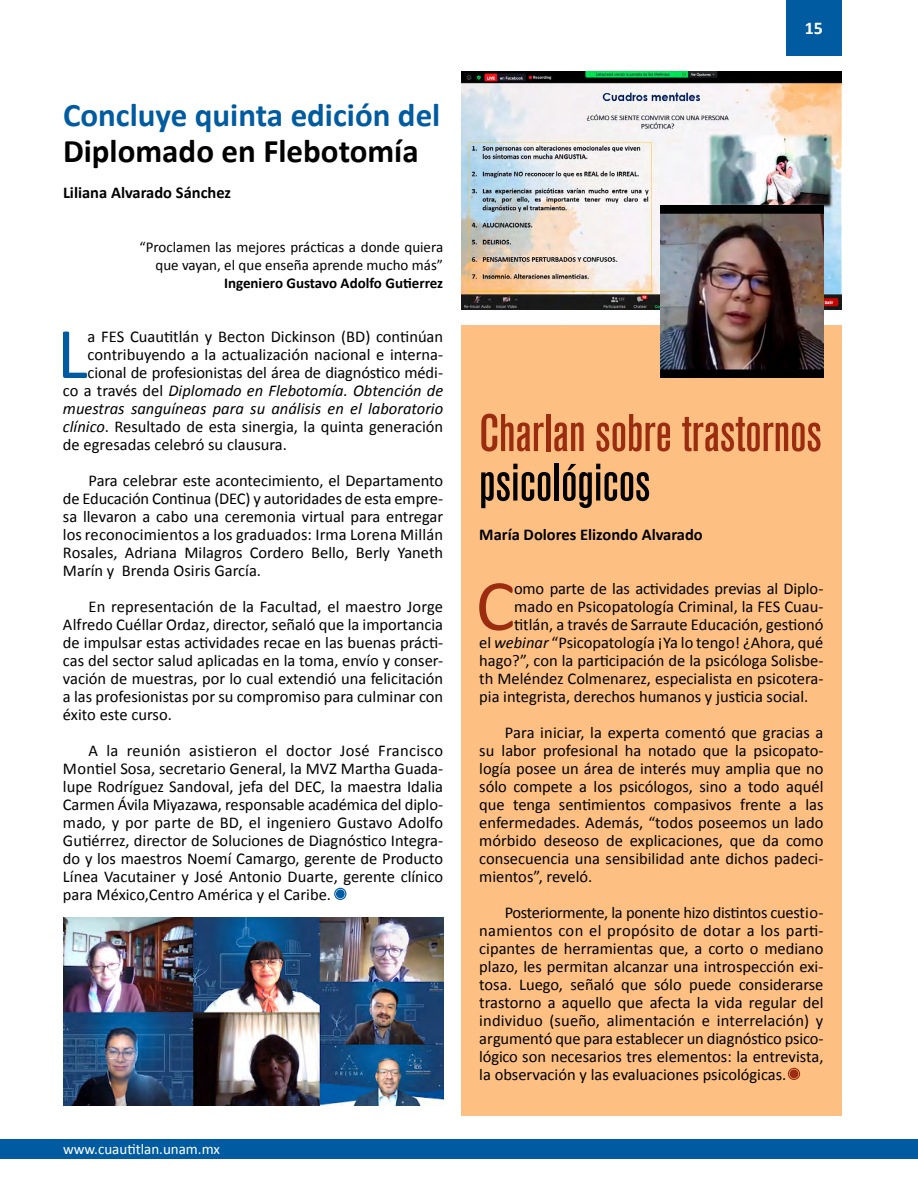
<style>
.page{position:relative;width:918px;height:1188px;background:#fff}
.page>*{position:absolute;margin:0;border:0;box-sizing:border-box;transform-origin:0 0}
.t1{font:73.2px "Calibri";color:#005ba1}
.t2{font:73.2px "Calibri";color:#9c2c10}
.t3{font:500 condensed 52.5px "Akzidenz Grotesk BQ";color:#9c2c10}
.t4{font:500 condensed 52.5px "Akzidenz Grotesk BQ";color:#000}
.t5{font:700 33px "Calibri";color:#005ba1}
.t6{font:700 33px "Calibri";color:#000}
.t7{font:700 18px "Calibri";color:#fff}
.t8{font:16.5px/18px "Calibri";color:#000;text-align:justify}
.t9{font:italic 16.5px "Calibri";color:#000}
.t10{font:700 16.5px "Calibri";color:#000}
.t11{font:15px/18px "Calibri";color:#000;text-align:right}
.t12{font:700 15px "Calibri";color:#000}
.t13{font:15px "Calibri";color:#fff}
.s1{font-style:normal}
.s2{font-style:italic}
</style>
<div class="page">
<div style="left:461px;top:326px;width:380px;height:790px;background:#fdc082"></div>
<img style="left:63px;top:918px;width:380px;height:188px">
<img style="left:461px;top:72px;width:380px;height:238px">
<img style="left:660px;top:205px;width:163px;height:173px">
<svg style="left:788px;top:1068px;width:12px;height:12px"></svg>
<svg style="left:334px;top:888px;width:12px;height:12px"></svg>
<div style="left:786px;top:0;width:55px;height:55px;background:#005ba1"></div>
<div style="left:0;top:1139px;width:918px;height:19px;background:#005ba1"></div>
<h3 class="t5" style="left:63px;top:94px;width:379px">Concluye quinta edición del</h3>
<h3 class="t6" style="left:63px;top:130px;width:357px">Diplomado en Flebotomía</h3>
<p class="t10" style="left:63px;top:182px;width:170px">Liliana Alvarado Sánchez</p>
<p class="t11" style="left:139px;top:238px;width:305px">“Proclamen las mejores prácticas a donde quiera que vayan, el que enseña aprende mucho más”</p>
<p class="t12" style="left:224px;top:273px;width:221px">Ingeniero Gustavo Adolfo Gutierrez</p>
<h1 class="t1" style="left:57px;top:307px;width:32px">L</h1>
<p class="t8" style="left:88px;top:328px;width:357px">a FES Cuautitlán y Becton Dickinson (BD) continúan</p>
<p class="t8" style="left:88px;top:346px;width:357px">contribuyendo a la actualización nacional e interna-</p>
<p class="t8" style="left:88px;top:364px;width:357px">cional de profesionistas del área de diagnóstico médi-</p>
<p class="t9" style="left:63px;top:379px;width:382px"><span class="s1">co a través del</span> Diplomado en Flebotomía. Obtención de</p>
<p class="t9" style="left:63px;top:397px;width:382px">muestras sanguíneas para su análisis en el laboratorio</p>
<p class="t8" style="left:63px;top:418px;width:382px"><span class="s2">clínico</span>. Resultado de esta sinergia, la quinta generación</p>
<p class="t8" style="left:63px;top:436px;width:225px">de egresadas celebró su clausura.</p>
<p class="t8" style="left:63px;top:472px;width:382px;text-indent:26px">Para celebrar este acontecimiento, el Departamento de Educación Continua (DEC) y autoridades de esta empre&shy;sa llevaron a cabo una ceremonia virtual para entregar los reconocimientos a los graduados: Irma Lorena Millán Rosales, Adriana Milagros Cordero Bello, Berly Yaneth Marín y Brenda Osiris García.</p>
<p class="t8" style="left:63px;top:598px;width:382px;text-indent:26px">En representación de la Facultad, el maestro Jorge Alfredo Cuéllar Ordaz, director, señaló que la importancia de impulsar estas actividades recae en las buenas prácti&shy;cas del sector salud aplicadas en la toma, envío y conser&shy;vación de muestras, por lo cual extendió una felicitación a las profesionistas por su compromiso para culminar con éxito este curso.</p>
<p class="t8" style="left:63px;top:742px;width:382px;text-indent:26px">A la reunión asistieron el doctor José Francisco Montiel Sosa, secretario General, la MVZ Martha Guada&shy;lupe Rodríguez Sandoval, jefa del DEC, la maestra Idalia Carmen Ávila Miyazawa, responsable académica del diplo&shy;mado, y por parte de BD, el ingeniero Gustavo Adolfo Gutiérrez, director de Soluciones de Diagnóstico Integra&shy;do y los maestros Noemí Camargo, gerente de Producto Línea Vacutainer y José Antonio Duarte, gerente clínico para México,Centro América y el Caribe.</p>
<p class="t13" style="left:63px;top:1140px;width:159px">www.cuautitlan.unam.mx</p>
<p class="t7" style="left:805px;top:16px;width:20px">15</p>
<h2 class="t3" style="left:479px;top:403px;width:344px">Charlan sobre trastornos</h2>
<h2 class="t4" style="left:479px;top:453px;width:173px">psicológicos</h2>
<p class="t10" style="left:479px;top:524px;width:225px">María Dolores Elizondo Alvarado</p>
<h1 class="t2" style="left:476px;top:559px;width:41px">C</h1>
<p class="t8" style="left:514px;top:580px;width:311px">omo parte de las actividades previas al Diplo-</p>
<p class="t8" style="left:514px;top:598px;width:311px">mado en Psicopatología Criminal, la FES Cuau-</p>
<p class="t8" style="left:514px;top:616px;width:311px">titlán, a través de Sarraute Educación, gestionó</p>
<p class="t8" style="left:479px;top:634px;width:346px">el <span class="s2">webinar</span> “Psicopatología ¡Ya lo tengo! ¿Ahora, qué</p>
<p class="t8" style="left:479px;top:652px;width:346px">hago?”, con la participación de la psicóloga Solisbe-</p>
<p class="t8" style="left:479px;top:670px;width:346px">th Meléndez Colmenarez, especialista en psicotera-</p>
<p class="t8" style="left:479px;top:688px;width:331px">pia integrista, derechos humanos y justicia social.</p>
<p class="t8" style="left:479px;top:724px;width:346px;text-indent:26px">Para iniciar, la experta comentó que gracias a su labor profesional ha notado que la psicopato&shy;logía posee un área de interés muy amplia que no sólo compete a los psicólogos, sino a todo aquél que tenga sentimientos compasivos frente a las enfermedades. Además, “todos poseemos un lado mórbido deseoso de explicaciones, que da como consecuencia una sensibilidad ante dichos padeci&shy;mientos”, reveló.</p>
<p class="t8" style="left:479px;top:904px;width:346px;text-indent:26px">Posteriormente, la ponente hizo distintos cuestio&shy;namientos con el propósito de dotar a los parti&shy;cipantes de herramientas que, a corto o mediano plazo, les permitan alcanzar una introspección exi&shy;tosa. Luego, señaló que sólo puede considerarse trastorno a aquello que afecta la vida regular del individuo (sueño, alimentación e interrelación) y argumentó que para establecer un diagnóstico psico&shy;lógico son necesarios tres elementos: la entrevista, la observación y las evaluaciones psicológicas.</p>
</div>
